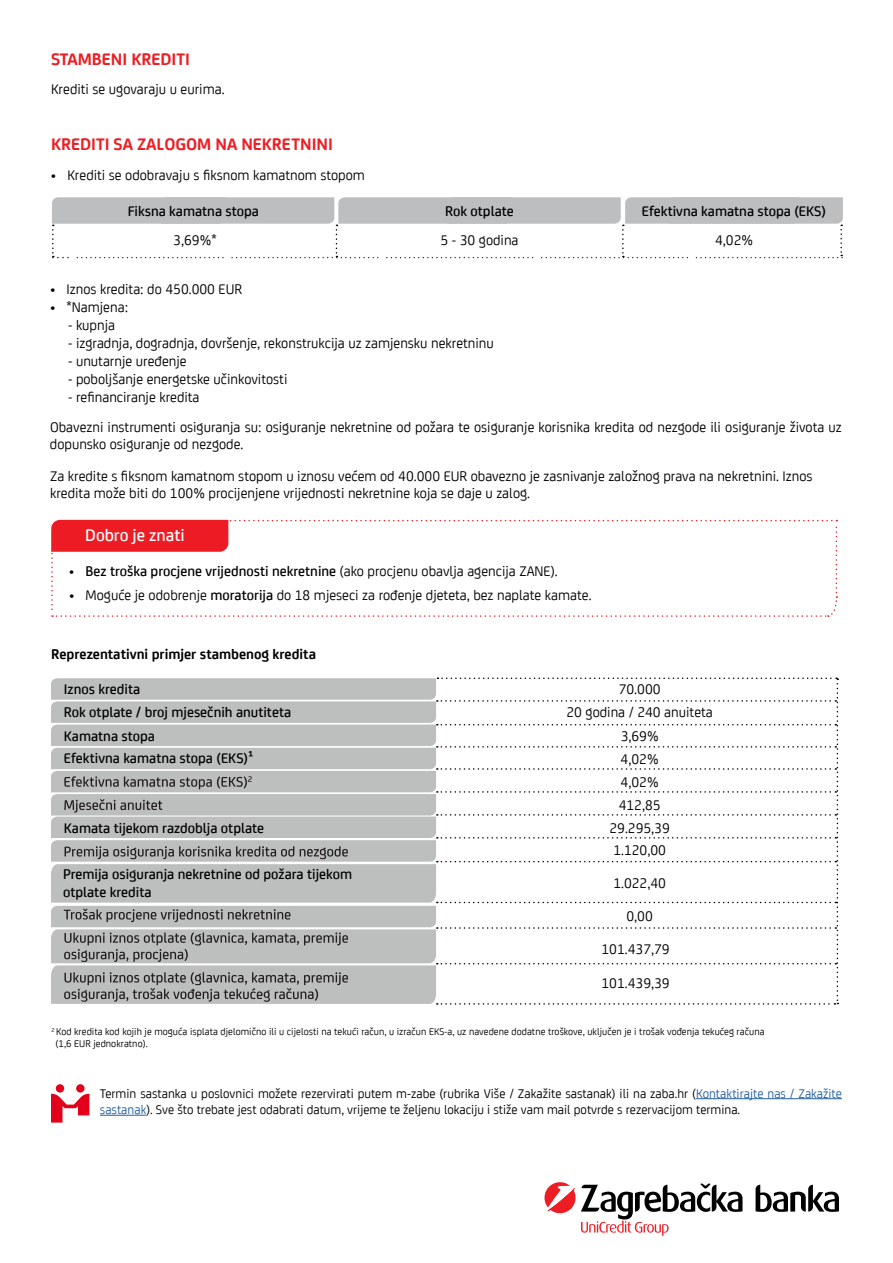
<style>
.page{position:relative;width:893px;height:1263px;background:#fff}
.page>*{position:absolute;margin:0;border:0;box-sizing:border-box;transform-origin:0 0}
.t1{font:700 18px "Uni Credit";color:#ed1d24}
.t2{font:500 18px "Uni Credit";color:#fff}
.t3{font:15px/23px "Uni Credit";color:#000}
.t4{font:500 15px/23.1px "Uni Credit";color:#000}
.t5{font:700 15px "Uni Credit";color:#000}
.t6{font:13.5px/16.5px "Uni Credit";color:#000}
.t7{font:10.5px/12px "Uni Credit";letter-spacing:.005em;color:#000}
.t8{font:500 8.7px "Uni Credit";color:#241f21}
.s1{font-weight:400}
.s2{font-weight:500}
.s3{color:#215e9e}
</style>
<div class="page">
<svg style="left:756px;top:1185px;width:83px;height:27px"></svg>
<svg style="left:544px;top:1182px;width:198px;height:54px"></svg>
<svg style="left:52px;top:197px;width:791px;height:61px"></svg>
<svg style="left:51px;top:520px;width:787px;height:97px"></svg>
<svg style="left:51px;top:677px;width:787px;height:328px"></svg>
<hr style="left:696px;top:1098px;width:146px;height:1px;background:#215e9e">
<hr style="left:100px;top:1115px;width:46px;height:1px;background:#215e9e">
<svg style="left:51px;top:1094px;width:38px;height:28px"></svg>
<div style="left:76px;top:1084px;width:9px;height:8px;background:#e3001a;border-radius:50%"></div>
<div style="left:56px;top:1084px;width:8px;height:8px;background:#e3001a;border-radius:50%"></div>
<p class="t1" style="left:51px;top:45px;width:140px">STAMBENI KREDITI</p>
<p class="t3" style="left:51px;top:77px;width:175px">Krediti se ugovaraju u eurima.</p>
<p class="t1" style="left:51px;top:130px;width:283px">KREDITI SA ZALOGOM NA NEKRETNINI</p>
<p class="t3" style="left:51px;top:163px;width:316px">• Krediti se odobravaju s fiksnom kamatnom stopom</p>
<p class="t4" style="left:128px;top:198px;width:133px">Fiksna kamatna stopa</p>
<p class="t4" style="left:445px;top:198px;width:70px">Rok otplate</p>
<p class="t4" style="left:642px;top:198px;width:186px">Efektivna kamatna stopa (EKS)</p>
<p class="t3" style="left:173px;top:227px;width:45px">3,69%*</p>
<p class="t3" style="left:440px;top:227px;width:80px">5 - 30 godina</p>
<p class="t3" style="left:715px;top:227px;width:40px">4,02%</p>
<p class="t3" style="left:50px;top:277px;width:194px">• Iznos kredita: do 450.000 EUR</p>
<p class="t3" style="left:50px;top:295px;width:80px">• *Namjena:</p>
<p class="t3" style="left:68px;top:313px;width:49px">- kupnja</p>
<p class="t3" style="left:68px;top:331px;width:427px">- izgradnja, dogradnja, dovršenje, rekonstrukcija uz zamjensku nekretninu</p>
<p class="t3" style="left:68px;top:349px;width:120px">- unutarnje uređenje</p>
<p class="t3" style="left:68px;top:367px;width:221px">- poboljšanje energetske učinkovitosti</p>
<p class="t3" style="left:68px;top:385px;width:133px">- refinanciranje kredita</p>
<p class="t3" style="left:50px;top:418px;width:793px;line-height:16.5px">Obavezni instrumenti osiguranja su: osiguranje nekretnine od požara te osiguranje korisnika kredita od nezgode ili osiguranje života uz dopunsko osiguranje od nezgode.</p>
<p class="t3" style="left:50px;top:467px;width:764px;line-height:16.5px">Za kredite s fiksnom kamatnom stopom u iznosu većem od 40.000 EUR obavezno je zasnivanje založnog prava na nekretnini. Iznos kredita može biti do 100% procijenjene vrijednosti nekretnine koja se daje u zalog.</p>
<p class="t2" style="left:85px;top:522px;width:101px">Dobro je znati</p>
<p class="t4" style="left:69px;top:558px;width:490px">• Bez troška procjene vrijednosti nekretnine <span class="s1">(ako procjenu obavlja agencija ZANE).</span></p>
<p class="t3" style="left:69px;top:582px;width:524px">• Moguće je odobrenje <span class="s2">moratorija</span> do 18 mjeseci za rođenje djeteta, bez naplate kamate.</p>
<p class="t5" style="left:51px;top:642px;width:266px">Reprezentativni primjer stambenog kredita</p>
<p class="t4" style="left:64px;top:676px;width:78px">Iznos kredita</p>
<p class="t4" style="left:64px;top:700px;width:229px">Rok otplate / broj mjesečnih anutiteta<br>Kamatna stopa<br>Efektivna kamatna stopa (EKS)¹</p>
<p class="t8" style="left:248px;top:772px;width:6px">2</p>
<p class="t4" style="left:64px;top:815px;width:202px">Kamata tijekom razdoblja otplate</p>
<p class="t4" style="left:63px;top:864px;width:291px;line-height:18px">Premija osiguranja nekretnine od požara tijekom otplate kredita</p>
<p class="t3" style="left:619px;top:676px;width:43px">70.000</p>
<p class="t3" style="left:566px;top:700px;width:148px">20 godina / 240 anuiteta</p>
<p class="t3" style="left:609px;top:723px;width:62px;text-align:center">3,69%<br>4,02%<br>4,02%<br>412,85<br>29.295,39<br>1.120,00</p>
<p class="t3" style="left:601px;top:866px;width:70px;line-height:32.5px;text-align:center">1.022,40<br>0,00<br>101.437,79</p>
<p class="t3" style="left:601px;top:971px;width:70px">101.439,39</p>
<p class="t7" style="left:55px;top:1025px;width:711px;text-indent:-4px"><sup>2</sup> Kod kredita kod kojih je moguća isplata djelomično ili u cijelosti na tekući račun, u izračun EKS-a, uz navedene dodatne troškove, uključen je i trošak vođenja tekućeg računa (1,6 EUR jednokratno).</p>
<p class="t6" style="left:100px;top:1084px;width:744px">Termin sastanka u poslovnici možete rezervirati putem m-zabe (rubrika Više / Zakažite sastanak) ili na zaba.hr (<span class="s3">Kontaktirajte nas / Zakažite sastanak</span>). Sve što trebate jest odabrati datum, vrijeme te željenu lokaciju i stiže vam mail potvrde s rezervacijom termina.</p>
</div>
